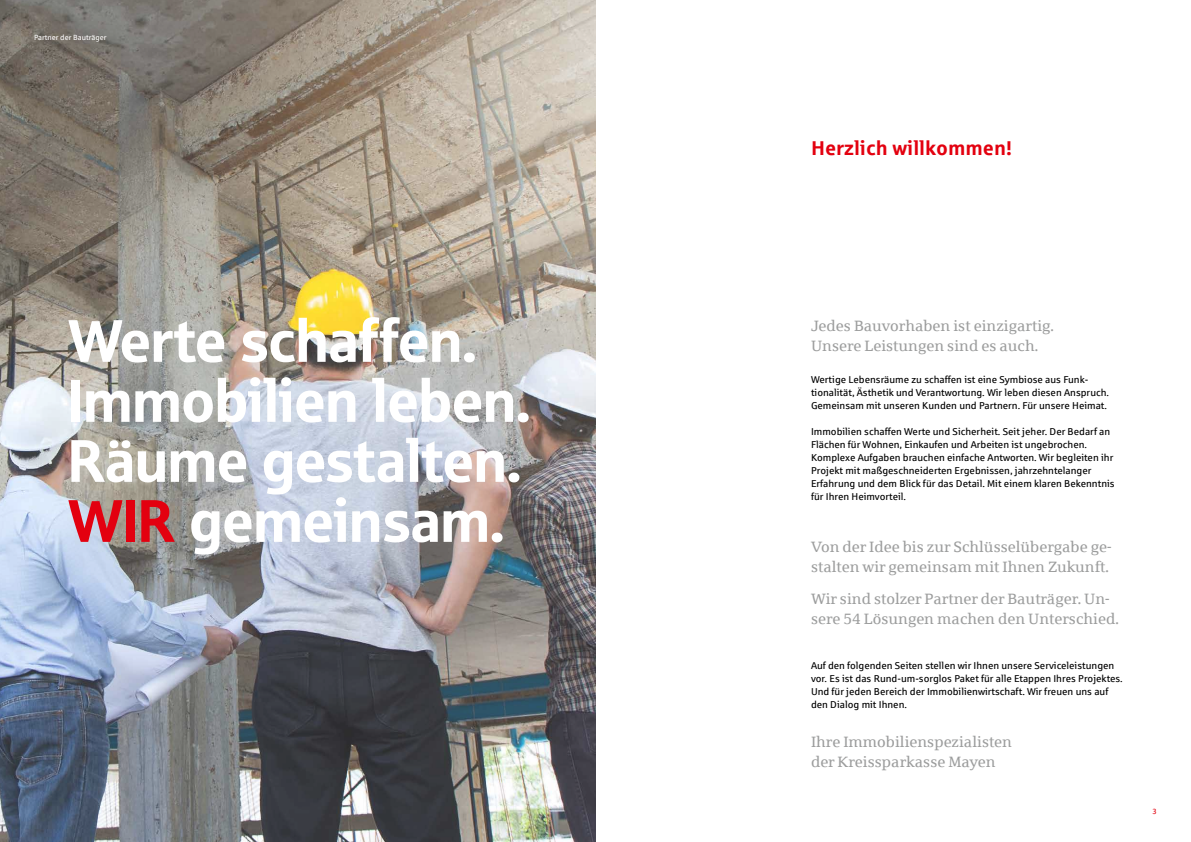
<style>
.page{position:relative;width:1191px;height:842px;background:#fff}
.page>*{position:absolute;margin:0;border:0;box-sizing:border-box;transform-origin:0 0}
.t1{font:60px/60px "Sparkasse Head";color:#fff}
.t2{font:700 20px "Sparkasse Rg";color:#e3000f}
.t3{font:15px/20px "Sparkasse Serif";color:#9c9d9d}
.t4{font:10px/13px "Sparkasse Rg";color:#000}
.t5{font:7.5px "Sparkasse Rg";color:#fff}
.t6{font:7.5px "Sparkasse Rg";color:#e3000f}
.s1{color:#e3000f}
</style>
<div class="page">
<img style="left:0;top:0;width:595px;height:842px">
<p class="t5" style="left:34px;top:32px;width:74px">Partner der Bauträger</p>
<h2 class="t2" style="left:811px;top:136px;width:202px">Herzlich willkommen!</h2>
<h1 class="t1" style="left:68px;top:309px;width:464px">Werte schaffen.<br>Immobilien leben.<br>Räume gestalten.<br><span class="s1">WIR</span> gemeinsam.</h1>
<h3 class="t3" style="left:811px;top:315px;width:244px">Jedes Bauvorhaben ist einzigartig.<br>Unsere Leistungen sind es auch.</h3>
<p class="t4" style="left:811px;top:372px;width:300px">Wertige Lebensräume zu schaffen ist eine Symbiose aus Funk&shy;tionalität, Ästhetik und Verantwortung. Wir leben diesen Anspruch.<br>Gemeinsam mit unseren Kunden und Partnern. Für unsere Heimat.</p>
<p class="t4" style="left:811px;top:424px;width:305px">Immobilien schaffen Werte und Sicherheit. Seit jeher. Der Bedarf an Flächen für Wohnen, Einkaufen und Arbeiten ist ungebrochen.<br>Komplexe Aufgaben brauchen einfache Antworten. Wir begleiten ihr Projekt mit maßgeschneiderten Ergebnissen, jahrzehntelanger Erfahrung und dem Blick für das Detail. Mit einem klaren Bekenntnis für Ihren Heimvorteil.</p>
<h3 class="t3" style="left:811px;top:536px;width:302px">Von der Idee bis zur Schlüsselübergabe ge&shy;stalten wir gemeinsam mit Ihnen Zukunft.</h3>
<h3 class="t3" style="left:811px;top:588px;width:309px">Wir sind stolzer Partner der Bauträger. Un&shy;sere 54 Lösungen machen den Unterschied.</h3>
<p class="t4" style="left:811px;top:658px;width:313px">Auf den folgenden Seiten stellen wir Ihnen unsere Serviceleistungen vor. Es ist das Rund-um-sorglos Paket für alle Etappen Ihres Projektes.<br>Und für jeden Bereich der Immobilienwirtschaft. Wir freuen uns auf den Dialog mit Ihnen.</p>
<h3 class="t3" style="left:811px;top:731px;width:203px">Ihre Immobilienspezialisten der Kreissparkasse Mayen</h3>
<p class="t6" style="left:1152px;top:806px;width:6px">3</p>
</div>
